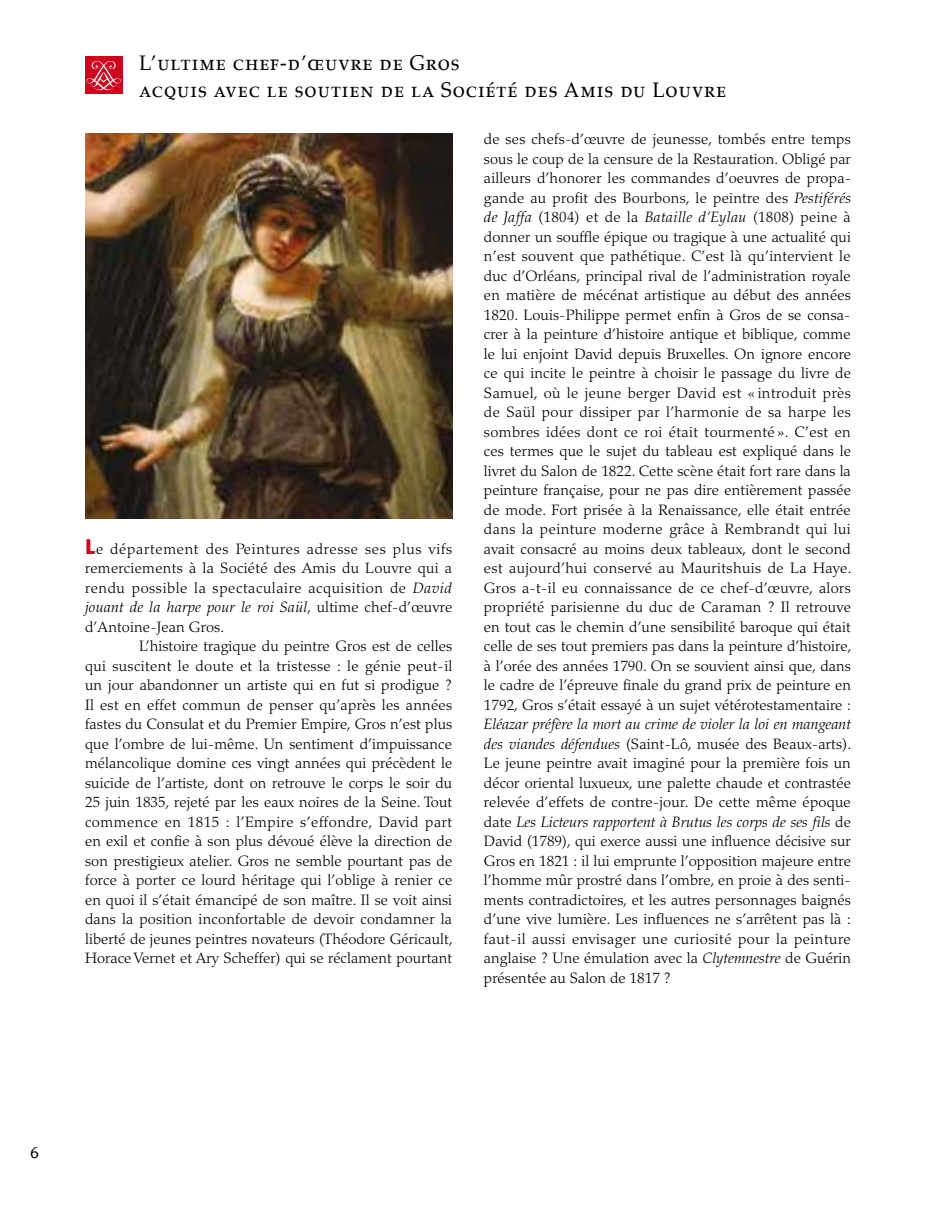
<style>
.page{position:relative;width:936px;height:1212px;background:#fff}
.page>*{position:absolute;margin:0;border:0;box-sizing:border-box;transform-origin:0 0}
.t1{font:21px/27px "Palatino SC";letter-spacing:.05em;color:#000;scale:.95 1}
.t2{font:16.5px "Meta Offc Norm";color:#000}
.t3{font:300 15px/19.5px "Palatino LT Std";letter-spacing:.005em;color:#000;text-align:justify}
.s1{font-style:italic}
.s2{font-family:"Meta Black Caps";font-weight:400;font-size:21px;color:#cd071e}
</style>
<div class="page">
<div style="left:85px;top:57px;width:37px;height:37px;background:#cc071e"></div>
<svg style="left:86px;top:61px;width:35px;height:30px"></svg>
<img style="left:85px;top:133px;width:367px;height:385px">
<h1 class="t1" style="left:139px;top:49px;width:619px">L’ultime chef-d’œuvre de Gros<br>acquis avec le soutien de la Société des Amis du Louvre</h1>
<p class="t3" style="left:484px;top:130px;width:369px">de ses chefs-d’œuvre de jeunesse, tombés entre temps sous le coup de la censure de la Restauration. Obligé par ailleurs d’honorer les commandes d’oeuvres de propa&shy;gande au profit des Bourbons, le peintre des <span class="s1">Pestiférés de Jaffa</span> (1804) et de la <span class="s1">Bataille d’Eylau</span> (1808) peine à donner un souffle épique ou tragique à une actualité qui n’est souvent que pathétique. C’est là qu’intervient le duc d’Orléans, principal rival de l’administration royale en matière de mécénat artistique au début des années 1820. Louis-Philippe permet enfin à Gros de se consa&shy;crer à la peinture d’histoire antique et biblique, comme le lui enjoint David depuis Bruxelles. On ignore encore ce qui incite le peintre à choisir le passage du livre de Samuel, où le jeune berger David est « introduit près de Saül pour dissiper par l’harmonie de sa harpe les sombres idées dont ce roi était tourmenté ». C’est en ces termes que le sujet du tableau est expliqué dans le livret du Salon de 1822. Cette scène était fort rare dans la peinture française, pour ne pas dire entièrement passée de mode. Fort prisée à la Renaissance, elle était entrée dans la peinture moderne grâce à Rembrandt qui lui avait consacré au moins deux tableaux, dont le second est aujourd’hui conservé au Mauritshuis de La Haye.<br>Gros a-t-il eu connaissance de ce chef-d’œuvre, alors propriété parisienne du duc de Caraman ? Il retrouve en tout cas le chemin d’une sensibilité baroque qui était celle de ses tout premiers pas dans la peinture d’histoire, à l’orée des années 1790. On se souvient ainsi que, dans le cadre de l’épreuve finale du grand prix de peinture en 1792, Gros s’était essayé à un sujet vétérotestamentaire :</p>
<p class="t3" style="left:484px;top:715px;width:369px"><span class="s1">Eléazar préfère la mort au crime de violer la loi en mangeant des viandes défendues</span> (Saint-Lô, musée des Beaux-arts).<br>Le jeune peintre avait imaginé pour la première fois un décor oriental luxueux, une palette chaude et contrastée relevée d’effets de contre-jour. De cette même époque date <span class="s1">Les Licteurs rapportent à Brutus les corps de ses fils</span> de David (1789), qui exerce aussi une influence décisive sur Gros en 1821 : il lui emprunte l’opposition majeure entre l’homme mûr prostré dans l’ombre, en proie à des senti&shy;ments contradictoires, et les autres personnages baignés d’une vive lumière. Les influences ne s’arrêtent pas là : faut-il aussi envisager une curiosité pour la peinture anglaise ? Une émulation avec la <span class="s1">Clytemnestre</span> de Guérin présentée au Salon de 1817 ?</p>
<p class="t3" style="left:85px;top:539px;width:369px"><span class="s2">L</span>e département des Peintures adresse ses plus vifs remerciements à la Société des Amis du Louvre qui a rendu possible la spectaculaire acquisition de <span class="s1">David jouant de la harpe pour le roi Saül</span>, ultime chef-d’œuvre d’Antoine-Jean Gros.</p>
<p class="t3" style="left:85px;top:637px;width:369px;text-indent:54px">L’histoire tragique du peintre Gros est de celles qui suscitent le doute et la tristesse : le génie peut-il un jour abandonner un artiste qui en fut si prodigue ?<br>Il est en effet commun de penser qu’après les années fastes du Consulat et du Premier Empire, Gros n’est plus que l’ombre de lui-même. Un sentiment d’impuissance mélancolique domine ces vingt années qui précèdent le suicide de l’artiste, dont on retrouve le corps le soir du 25 juin 1835, rejeté par les eaux noires de la Seine. Tout commence en 1815 : l’Empire s’effondre, David part en exil et confie à son plus dévoué élève la direction de son prestigieux atelier. Gros ne semble pourtant pas de force à porter ce lourd héritage qui l’oblige à renier ce en quoi il s’était émancipé de son maître. Il se voit ainsi dans la position inconfortable de devoir condamner la liberté de jeunes peintres novateurs (Théodore Géricault, Horace Vernet et Ary Scheffer) qui se réclament pourtant</p>
<p class="t2" style="left:30px;top:1143px;width:11px">6</p>
</div>
